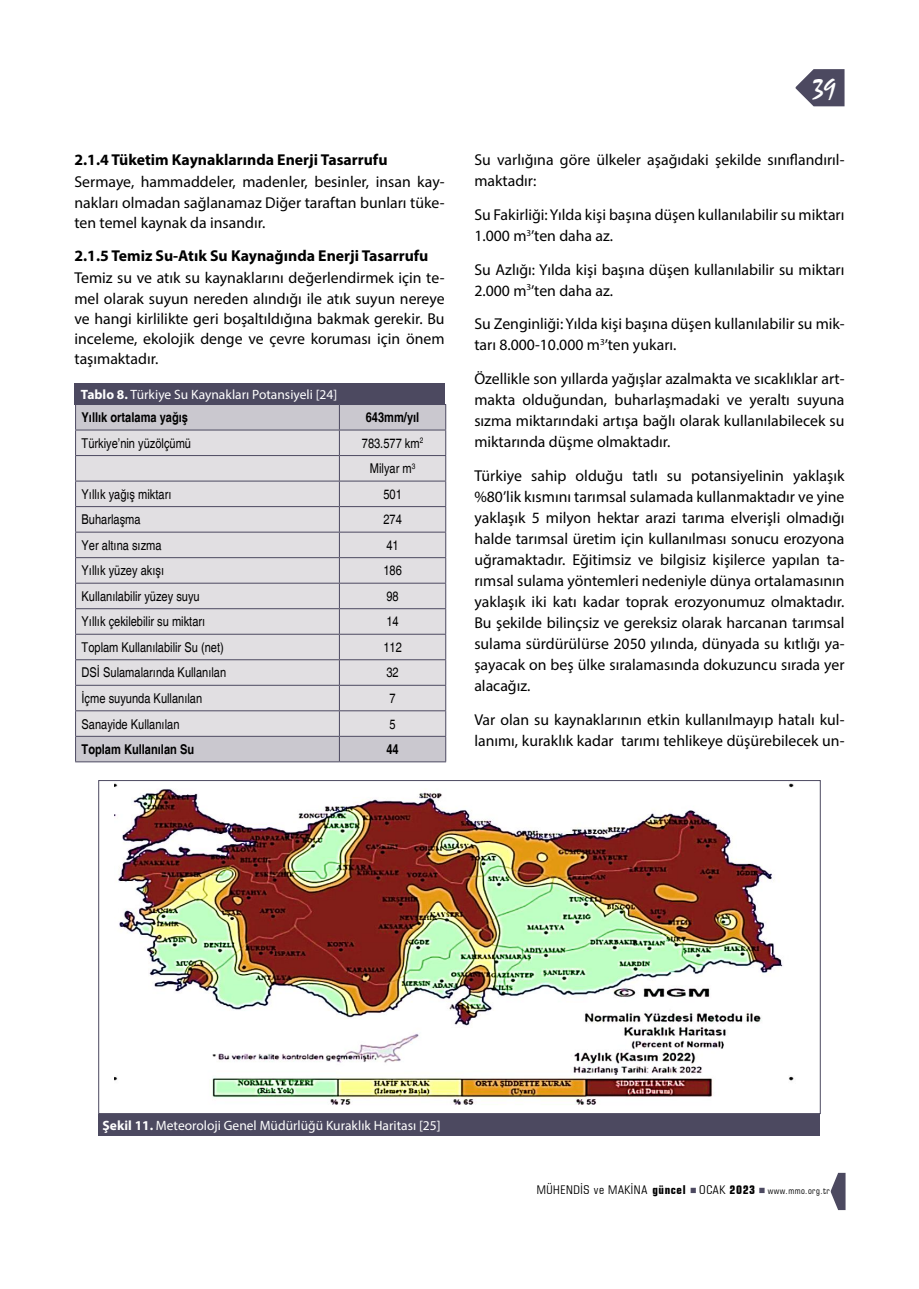
<style>
.page{position:relative;width:919px;height:1289px;background:#fff}
.page>*{position:absolute;margin:0;border:0;box-sizing:border-box;transform-origin:0 0}
.t1{font:27px "TR Mystical Plain";color:#fff}
.t2{font:15.75px/21px "Myriad Pro";color:#000}
.t3{font:700 15.75px "Myriad Pro";color:#000}
.t4{font:condensed 13.5px/25.5px "Helvetica";color:#000;text-align:center}
.t5{font:13.5px "Myriad Pro";color:#fff}
.t6{font:700 condensed 13.5px "Helvetica";color:#000}
.t7{font:condensed 12px "Square 721 BT";letter-spacing:.05em;color:#000}
.t8{font:condensed 9px "Square 721 BT";letter-spacing:.05em;color:#000}
.s1{font-weight:700}
</style>
<div class="page">
<svg style="left:795px;top:69px;width:49px;height:37px"></svg>
<svg style="left:830px;top:1172px;width:15px;height:37px"></svg>
<div style="left:74px;top:383px;width:371px;height:21px;background:#4c4960"></div>
<div style="left:76px;top:405px;width:369px;height:356px;background:#cac8cf"></div>
<div style="left:76px;top:430px;width:369px;height:306px;background:#e1dfe2"></div>
<hr style="left:75px;top:404px;width:264px;height:1px;background:#4c4960">
<hr style="left:339px;top:404px;width:107px;height:1px;background:#4c4960">
<hr style="left:75px;top:429px;width:264px;height:1px;background:#4c4960">
<hr style="left:339px;top:429px;width:107px;height:1px;background:#4c4960">
<hr style="left:75px;top:455px;width:264px;height:1px;background:#4c4960">
<hr style="left:339px;top:455px;width:107px;height:1px;background:#4c4960">
<hr style="left:75px;top:480px;width:264px;height:1px;background:#4c4960">
<hr style="left:339px;top:480px;width:107px;height:1px;background:#4c4960">
<hr style="left:75px;top:506px;width:264px;height:1px;background:#4c4960">
<hr style="left:339px;top:506px;width:107px;height:1px;background:#4c4960">
<hr style="left:75px;top:531px;width:264px;height:1px;background:#4c4960">
<hr style="left:339px;top:531px;width:107px;height:1px;background:#4c4960">
<hr style="left:75px;top:557px;width:264px;height:1px;background:#4c4960">
<hr style="left:339px;top:557px;width:107px;height:1px;background:#4c4960">
<hr style="left:75px;top:583px;width:264px;height:1px;background:#4c4960">
<hr style="left:339px;top:583px;width:107px;height:1px;background:#4c4960">
<hr style="left:75px;top:608px;width:264px;height:1px;background:#4c4960">
<hr style="left:339px;top:608px;width:107px;height:1px;background:#4c4960">
<hr style="left:75px;top:634px;width:264px;height:1px;background:#4c4960">
<hr style="left:339px;top:634px;width:107px;height:1px;background:#4c4960">
<hr style="left:75px;top:659px;width:264px;height:1px;background:#4c4960">
<hr style="left:339px;top:659px;width:107px;height:1px;background:#4c4960">
<hr style="left:75px;top:685px;width:264px;height:1px;background:#4c4960">
<hr style="left:339px;top:685px;width:107px;height:1px;background:#4c4960">
<hr style="left:75px;top:710px;width:264px;height:1px;background:#4c4960">
<hr style="left:339px;top:710px;width:107px;height:1px;background:#4c4960">
<hr style="left:75px;top:736px;width:264px;height:1px;background:#4c4960">
<svg style="left:75px;top:405px;width:1px;height:356px"></svg>
<hr style="left:339px;top:736px;width:107px;height:1px;background:#4c4960">
<svg style="left:339px;top:405px;width:1px;height:356px"></svg>
<svg style="left:445px;top:405px;width:1px;height:356px"></svg>
<hr style="left:75px;top:761px;width:264px;height:1px;background:#4c4960">
<hr style="left:339px;top:761px;width:107px;height:1px;background:#4c4960">
<img style="left:115px;top:783px;width:679px;height:322px">
<div style="left:98px;top:1113px;width:722px;height:22px;background:#4c4960"></div>
<p class="t3" style="left:74px;top:149px;width:314px">2.1.4 Tüketim Kaynaklarında Enerji Tasarrufu</p>
<p class="t2" style="left:74px;top:172px;width:371px;line-height:20.2px;text-align:justify">Sermaye, hammaddeler, madenler, besinler, insan kay&shy;nakları olmadan sağlanamaz Diğer taraftan bunları tüke&shy;ten temel kaynak da insandır.</p>
<p class="t3" style="left:74px;top:245px;width:355px">2.1.5 Temiz Su-Atık Su Kaynağında Enerji Tasarrufu</p>
<p class="t2" style="left:74px;top:268px;width:371px;line-height:20.2px;text-align:justify">Temiz su ve atık su kaynaklarını değerlendirmek için te&shy;mel olarak suyun nereden alındığı ile atık suyun nereye ve hangi kirlilikte geri boşaltıldığına bakmak gerekir. Bu inceleme, ekolojik denge ve çevre koruması için önem taşımaktadır.</p>
<p class="t5" style="left:81px;top:386px;width:258px"><span class="s1">Tablo 8.</span> Türkiye Su Kaynakları Potansiyeli [24]</p>
<p class="t6" style="left:82px;top:409px;width:108px">Yıllık ortalama yağış</p>
<p class="t6" style="left:366px;top:409px;width:55px">643mm/yıl</p>
<p class="t4" style="left:82px;top:430px;width:111px">Türkiye’nin yüzölçümü</p>
<p class="t4" style="left:362px;top:430px;width:63px">783.577 km<sup>2<br></sup>Milyar m<sup>3</sup></p>
<p class="t4" style="left:82px;top:481px;width:91px">Yıllık yağış miktarı</p>
<p class="t4" style="left:383px;top:481px;width:20px">501</p>
<p class="t4" style="left:82px;top:507px;width:61px">Buharlaşma</p>
<p class="t4" style="left:383px;top:507px;width:20px">274</p>
<p class="t4" style="left:82px;top:532px;width:81px">Yer altına sızma</p>
<p class="t4" style="left:386px;top:532px;width:14px">41</p>
<p class="t4" style="left:82px;top:558px;width:84px">Yıllık yüzey akışı</p>
<p class="t4" style="left:383px;top:558px;width:20px">186</p>
<p class="t4" style="left:82px;top:583px;width:120px">Kullanılabilir yüzey suyu</p>
<p class="t4" style="left:386px;top:583px;width:14px">98</p>
<p class="t4" style="left:82px;top:609px;width:125px">Yıllık çekilebilir su miktarı</p>
<p class="t4" style="left:386px;top:609px;width:14px">14</p>
<p class="t4" style="left:82px;top:634px;width:144px">Toplam Kullanılabilir Su (net)</p>
<p class="t4" style="left:383px;top:634px;width:20px">112</p>
<p class="t4" style="left:82px;top:660px;width:146px">DSİ Sulamalarında Kullanılan</p>
<p class="t4" style="left:386px;top:660px;width:14px">32</p>
<p class="t4" style="left:82px;top:685px;width:122px">İçme suyunda Kullanılan</p>
<p class="t4" style="left:389px;top:685px;width:8px">7</p>
<p class="t4" style="left:82px;top:711px;width:99px">Sanayide Kullanılan</p>
<p class="t4" style="left:389px;top:711px;width:8px">5</p>
<p class="t6" style="left:82px;top:741px;width:114px">Toplam Kullanılan Su</p>
<p class="t6" style="left:386px;top:741px;width:14px">44</p>
<h1 class="t1" style="left:812px;top:73px;width:25px">39</h1>
<p class="t2" style="left:474px;top:149px;width:371px">Su varlığına göre ülkeler aşağıdaki şekilde sınıflandırıl&shy;maktadır:</p>
<p class="t2" style="left:474px;top:204px;width:371px">Su Fakirliği: Yılda kişi başına düşen kullanılabilir su miktarı<br>1.000 m<sup>3</sup>’ten daha az.</p>
<p class="t2" style="left:474px;top:258px;width:371px">Su Azlığı: Yılda kişi başına düşen kullanılabilir su miktarı<br>2.000 m<sup>3</sup>’ten daha az.</p>
<p class="t2" style="left:474px;top:313px;width:371px">Su Zenginliği: Yılda kişi başına düşen kullanılabilir su mik&shy;tarı 8.000-10.000 m<sup>3</sup>’ten yukarı.</p>
<p class="t2" style="left:474px;top:368px;width:371px;text-align:justify">Özellikle son yıllarda yağışlar azalmakta ve sıcaklıklar art&shy;makta olduğundan, buharlaşmadaki ve yeraltı suyuna sızma miktarındaki artışa bağlı olarak kullanılabilecek su miktarında düşme olmaktadır.</p>
<p class="t2" style="left:474px;top:465px;width:371px;text-align:justify">Türkiye sahip olduğu tatlı su potansiyelinin yaklaşık %80’lik kısmını tarımsal sulamada kullanmaktadır ve yine yaklaşık 5 milyon hektar arazi tarıma elverişli olmadığı halde tarımsal üretim için kullanılması sonucu erozyona uğramaktadır. Eğitimsiz ve bilgisiz kişilerce yapılan ta&shy;rımsal sulama yöntemleri nedeniyle dünya ortalamasının yaklaşık iki katı kadar toprak erozyonumuz olmaktadır.<br>Bu şekilde bilinçsiz ve gereksiz olarak harcanan tarımsal sulama sürdürülürse 2050 yılında, dünyada su kıtlığı ya&shy;şayacak on beş ülke sıralamasında dokuzuncu sırada yer alacağız.</p>
<p class="t2" style="left:474px;top:708px;width:371px">Var olan su kaynaklarının etkin kullanılmayıp hatalı kul&shy;lanımı, kuraklık kadar tarımı tehlikeye düşürebilecek un-</p>
<p class="t5" style="left:103px;top:1116px;width:339px"><span class="s1">Şekil 11.</span> Meteoroloji Genel Müdürlüğü Kuraklık Haritası [25]</p>
<p class="t7" style="left:536px;top:1182px;width:220px">MÜHENDİS ve MAKİNA <span class="s1">güncel</span> OCAK <span class="s1">2023</span></p>
<p class="t8" style="left:767px;top:1185px;width:63px">www.mmo.org.tr</p>
</div>
